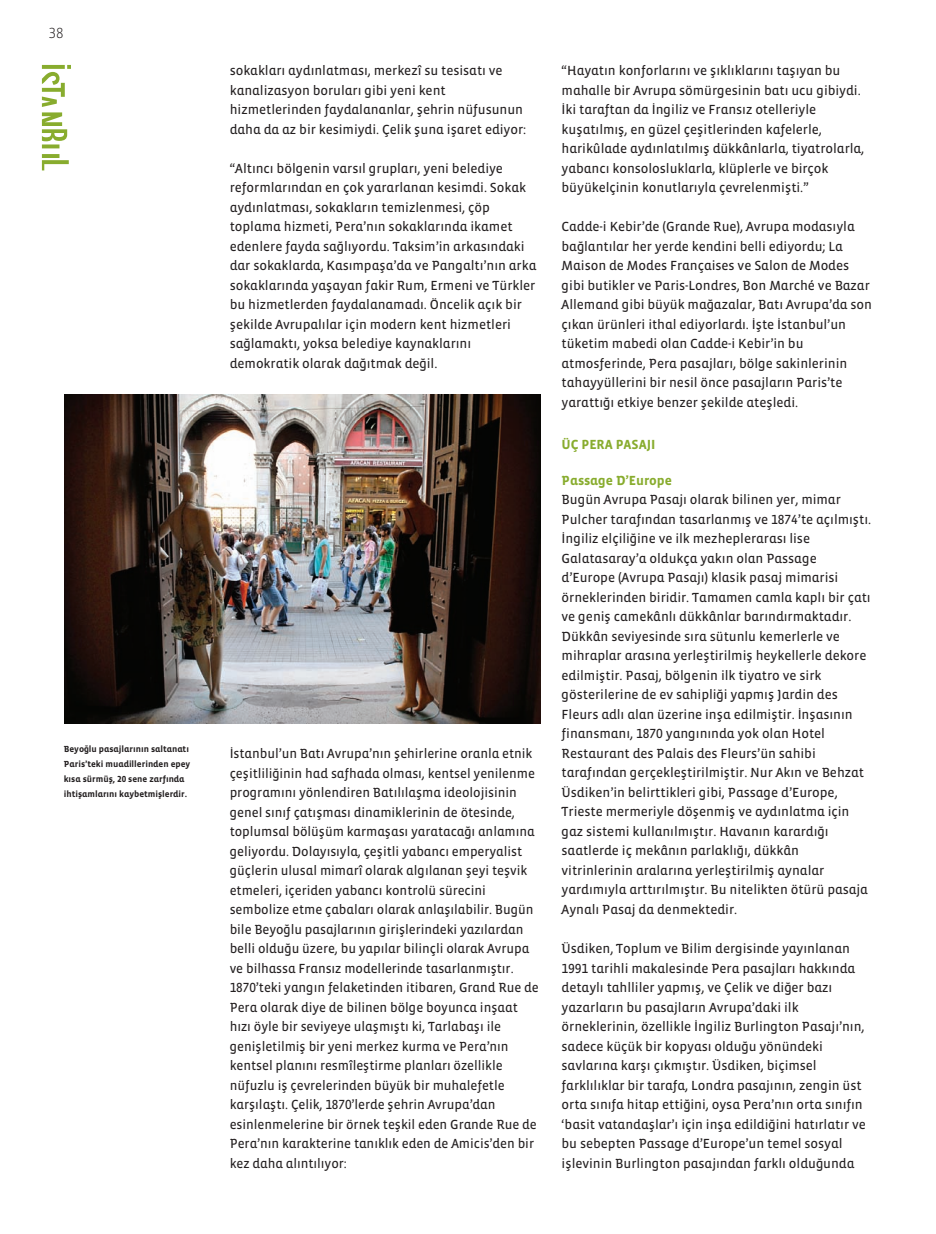
<style>
.page{position:relative;width:936px;height:1234px;background:#fff}
.page>*{position:absolute;margin:0;border:0;box-sizing:border-box;transform-origin:0 0}
.t1{font:15px "Vista Sans Alt MYRA Light";color:#231f20}
.t2{font:13.5px/19.5px "Vista Sans Alt MYRA Normal";letter-spacing:-.005em;color:#231f20}
.t3{font:13.5px "Vista Sans Alt MYRA Bold";letter-spacing:-.005em;color:#88ac2e}
.t4{font:13.5px "Vista Sans MYRA Bold";letter-spacing:-.005em;color:#88ac2e}
.t5{font:9px/15px "Vista Sans Alt MYRA Bold";color:#231f20}
</style>
<div class="page">
<svg style="left:42px;top:65px;width:29px;height:105px"></svg>
<img style="left:64px;top:394px;width:476px;height:329px">
<p class="t1" style="left:49px;top:25px;width:16px">38</p>
<p class="t5" style="left:64px;top:741px;width:128px">Beyoğlu pasajlarının saltanatı<br>Paris’teki muadillerinden epey k›sa sürmüş, 20 sene zarf›nda ihtişamlar›n› kaybetmişlerdir.</p>
<p class="t2" style="left:230px;top:61px;width:298px">sokaklar› ayd›nlatmas›, merkezî su tesisat› ve kanalizasyon borular› gibi yeni kent hizmetlerinden faydalananlar, şehrin nüfusunun daha da az bir kesimiydi. Çelik şuna işaret ediyor:</p>
<p class="t2" style="left:230px;top:158px;width:308px">“Alt›nc› bölgenin vars›l gruplar›, yeni belediye reformlar›ndan en çok yararlanan kesimdi. Sokak ayd›nlatmas›, sokaklar›n temizlenmesi, çöp toplama hizmeti, Pera’n›n sokaklar›nda ikamet edenlere fayda sağl›yordu. Taksim’in arkas›ndaki dar sokaklarda, Kas›mpaşa’da ve Pangalt›’n›n arka sokaklar›nda yaşayan fakir Rum, Ermeni ve Türkler bu hizmetlerden faydalanamad›. Öncelik aç›k bir şekilde Avrupal›lar için modern kent hizmetleri sağlamakt›, yoksa belediye kaynaklar›n› demokratik olarak dağ›tmak değil.</p>
<p class="t2" style="left:230px;top:743px;width:310px">‹stanbul’un Bat› Avrupa’n›n şehirlerine oranla etnik çeşitliliğinin had safhada olmas›, kentsel yenilenme program›n› yönlendiren Bat›l›laşma ideolojisinin genel s›n›f çat›şmas› dinamiklerinin de ötesinde, toplumsal bölüşüm karmaşas› yaratacağ› anlam›na geliyordu. Dolay›s›yla, çeşitli yabanc› emperyalist güçlerin ulusal mimarî olarak alg›lanan şeyi teşvik etmeleri, içeriden yabanc› kontrolü sürecini sembolize etme çabalar› olarak anlaş›labilir. Bugün bile Beyoğlu pasajlar›n›n girişlerindeki yaz›lardan belli olduğu üzere, bu yap›lar bilinçli olarak Avrupa ve bilhassa Frans›z modellerinde tasarlanmıştır.<br>1870’teki yang›n felaketinden itibaren, Grand Rue de Pera olarak diye de bilinen bölge boyunca inşaat h›z› öyle bir seviyeye ulaşm›şt› ki, Tarlabaş› ile genişletilmiş bir yeni merkez kurma ve Pera’n›n kentsel plan›n› resmîleştirme planlar› özellikle nüfuzlu iş çevrelerinden büyük bir muhalefetle karş›laşt›. Çelik, 1870’lerde şehrin Avrupa’dan esinlenmelerine bir örnek teşkil eden Grande Rue de Pera’n›n karakterine tan›kl›k eden de Amicis’den bir kez daha al›nt›l›yor:</p>
<p class="t2" style="left:561px;top:61px;width:304px">“Hayat›n konforlar›n› ve ş›kl›klar›n› taş›yan bu mahalle bir Avrupa sömürgesinin bat› ucu gibiydi. ‹ki taraftan da ‹ngiliz ve Frans›z otelleriyle kuşat›lm›ş, en güzel çeşitlerinden kafelerle, harikûlade ayd›nlat›lm›ş dükkânlarla, tiyatrolarla, yabanc› konsolosluklarla, klüplerle ve birçok büyükelçinin konutlar›yla çevrelenmişti.”</p>
<p class="t2" style="left:561px;top:217px;width:312px">Cadde-i Kebir’de (Grande Rue), Avrupa modas›yla bağlant›lar her yerde kendini belli ediyordu; La Maison de Modes Françaises ve Salon de Modes gibi butikler ve Paris-Londres, Bon Marché ve Bazar Allemand gibi büyük mağazalar, Bat› Avrupa’da son ç›kan ürünleri ithal ediyorlard›. ‹şte ‹stanbul’un tüketim mabedi olan Cadde-i Kebir’in bu atmosferinde, Pera pasajlar›, bölge sakinlerinin tahayyüllerini bir nesil önce pasajlar›n Paris’te yaratt›ğ› etkiye benzer şekilde ateşledi.</p>
<p class="t4" style="left:561px;top:436px;width:95px">ÜÇ PERA PASAJI</p>
<p class="t3" style="left:561px;top:472px;width:112px">Passage D’Europe</p>
<p class="t2" style="left:561px;top:490px;width:311px">Bugün Avrupa Pasajı olarak bilinen yer, mimar Pulcher tarafından tasarlanmış ve 1874’te açılmıştı.<br>İngiliz elçiliğine ve ilk mezheplerarası lise Galatasaray’a oldukça yakın olan Passage d’Europe (Avrupa Pasajı) klasik pasaj mimarisi örneklerinden biridir. Tamamen camla kaplı bir çatı ve geniş camekânlı dükkânlar barındırmaktadır.<br>Dükkân seviyesinde sıra sütunlu kemerlerle ve mihraplar arasına yerleştirilmiş heykellerle dekore edilmiştir. Pasaj, bölgenin ilk tiyatro ve sirk gösterilerine de ev sahipliği yapmış Jardin des Fleurs adlı alan üzerine inşa edilmiştir. İnşasının finansmanı, 1870 yangınında yok olan Hotel Restaurant des Palais des Fleurs’ün sahibi tarafından gerçekleştirilmiştir. Nur Akın ve Behzat Üsdiken’in belirttikleri gibi, Passage d’Europe, Trieste mermeriyle döşenmiş ve aydınlatma için gaz sistemi kullanılmıştır. Havanın karardığı saatlerde iç mekânın parlaklığı, dükkân vitrinlerinin aralarına yerleştirilmiş aynalar yardımıyla arttırılmıştır. Bu nitelikten ötürü pasaja Aynalı Pasaj da denmektedir.</p>
<p class="t2" style="left:561px;top:938px;width:306px">Üsdiken, Toplum ve Bilim dergisinde yayınlanan 1991 tarihli makalesinde Pera pasajları hakkında detaylı tahlliler yapmış, ve Çelik ve diğer bazı yazarların bu pasajların Avrupa’daki ilk örneklerinin, özellikle İngiliz Burlington Pasajı’nın, sadece küçük bir kopyası olduğu yönündeki savlarına karşı çıkmıştır. Üsdiken, biçimsel farklılıklar bir tarafa, Londra pasajının, zengin üst orta sınıfa hitap ettiğini, oysa Pera’nın orta sınıfın ‘basit vatandaşlar’ı için inşa edildiğini hatırlatır ve bu sebepten Passage d’Europe’un temel sosyal işlevinin Burlington pasajından farklı olduğunda</p>
</div>
